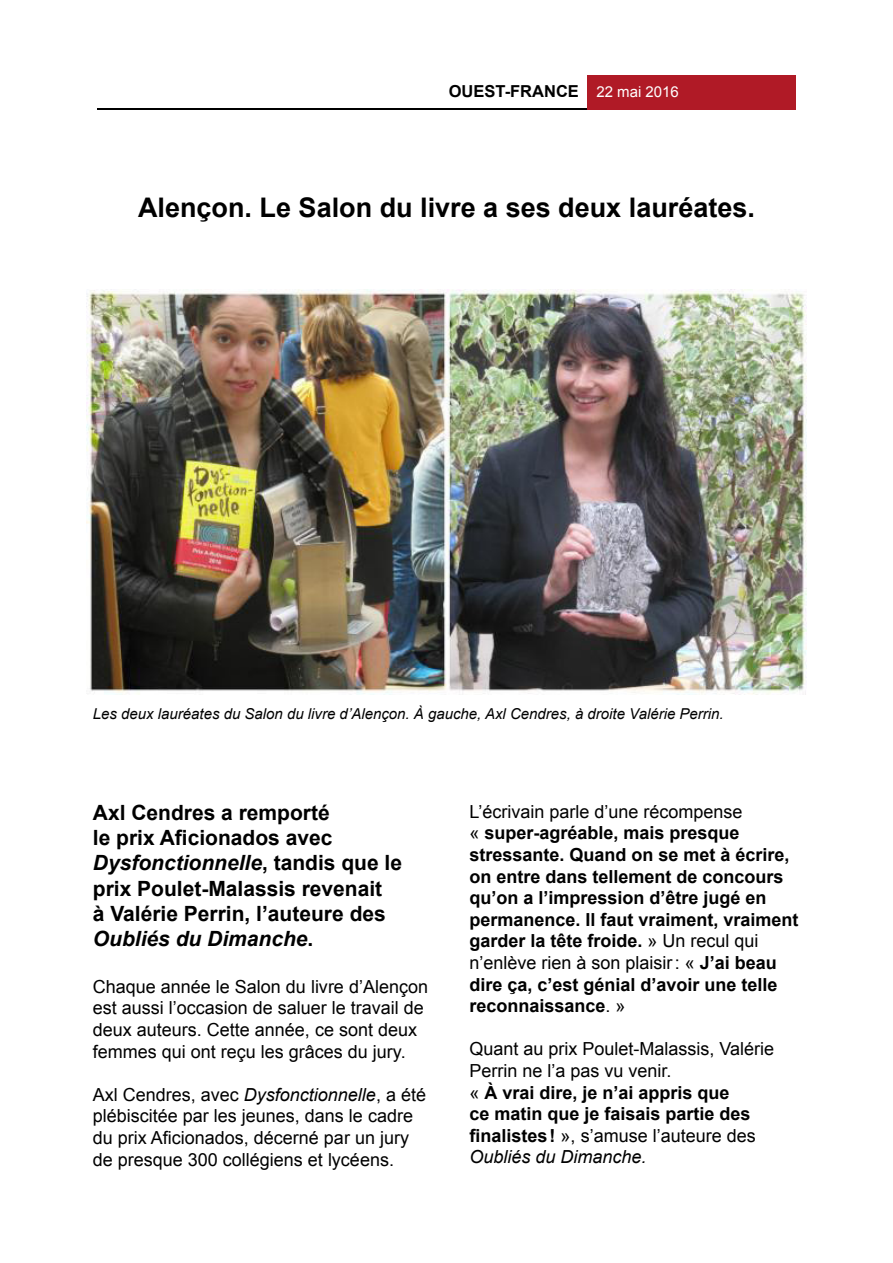
<style>
.page{position:relative;width:893px;height:1263px;background:#fff}
.page>*{position:absolute;margin:0;border:0;box-sizing:border-box;transform-origin:0 0}
.t1{font:700 27px "Arial";color:#000}
.t2{font:700 21px/25.2px "Arial";color:#000}
.t3{font:18px/21.6px "Arial";color:#000}
.t4{font:700 18px/21.6px "Arial";color:#000}
.t5{font:700 16.5px "Arial";color:#000}
.t6{font:italic 15px "Arial";color:#000}
.s1{font-weight:400;font-size:15px;color:#fff}
.s2{font-style:italic}
.s3{font-weight:400}
.s4{font-weight:700}
</style>
<div class="page">
<hr style="left:97px;top:109px;width:682px;height:1px;background:#000">
<div style="left:587px;top:75px;width:209px;height:35px;background:#b01a26"></div>
<img style="left:86px;top:289px;width:720px;height:405px">
<p class="t5" style="left:449px;top:81px;width:232px">OUEST-FRANCE <span class="s1">22 mai 2016</span></p>
<h1 class="t1" style="left:138px;top:190px;width:618px">Alençon. Le Salon du livre a ses deux lauréates.</h1>
<p class="t6" style="left:93px;top:704px;width:632px">Les deux lauréates du Salon du livre d’Alençon. À gauche, Axl Cendres, à droite Valérie Perrin.</p>
<p class="t2" style="left:93px;top:801px;width:311px">Axl Cendres a remporté<br>le prix Aficionados avec<br><span class="s2">Dysfonctionnelle</span>, tandis que le prix Poulet-Malassis revenait<br>à Valérie Perrin, l’auteure des<br><span class="s2">Oubliés du Dimanche</span>.</p>
<p class="t3" style="left:93px;top:976px;width:337px">Chaque année le Salon du livre d’Alençon est aussi l’occasion de saluer le travail de deux auteurs. Cette année, ce sont deux femmes qui ont reçu les grâces du jury.</p>
<p class="t3" style="left:93px;top:1084px;width:335px">Axl Cendres, avec <span class="s2">Dysfonctionnelle</span>, a été plébiscitée par les jeunes, dans le cadre du prix Aficionados, décerné par un jury de presque 300 collégiens et lycéens.</p>
<p class="t4" style="left:469px;top:801px;width:331px"><span class="s3">L’écrivain parle d’une récompense<br>«</span> super-agréable, mais presque stressante. Quand on se met à écrire, on entre dans tellement de concours qu’on a l’impression d’être jugé en permanence. Il faut vraiment, vraiment garder la tête froide. <span class="s3">» Un recul qui n’enlève rien à son plaisir: «</span> J’ai beau dire ça, c’est génial d’avoir une telle reconnaissance<span class="s3">. »</span></p>
<p class="t3" style="left:469px;top:1038px;width:306px">Quant au prix Poulet-Malassis, Valérie<br>Perrin ne l’a pas vu venir.<br>« <span class="s4">À vrai dire, je n’ai appris que<br>ce matin que je faisais partie des finalistes!</span> », s’amuse l’auteure des<br><span class="s2">Oubliés du Dimanche.</span></p>
</div>
